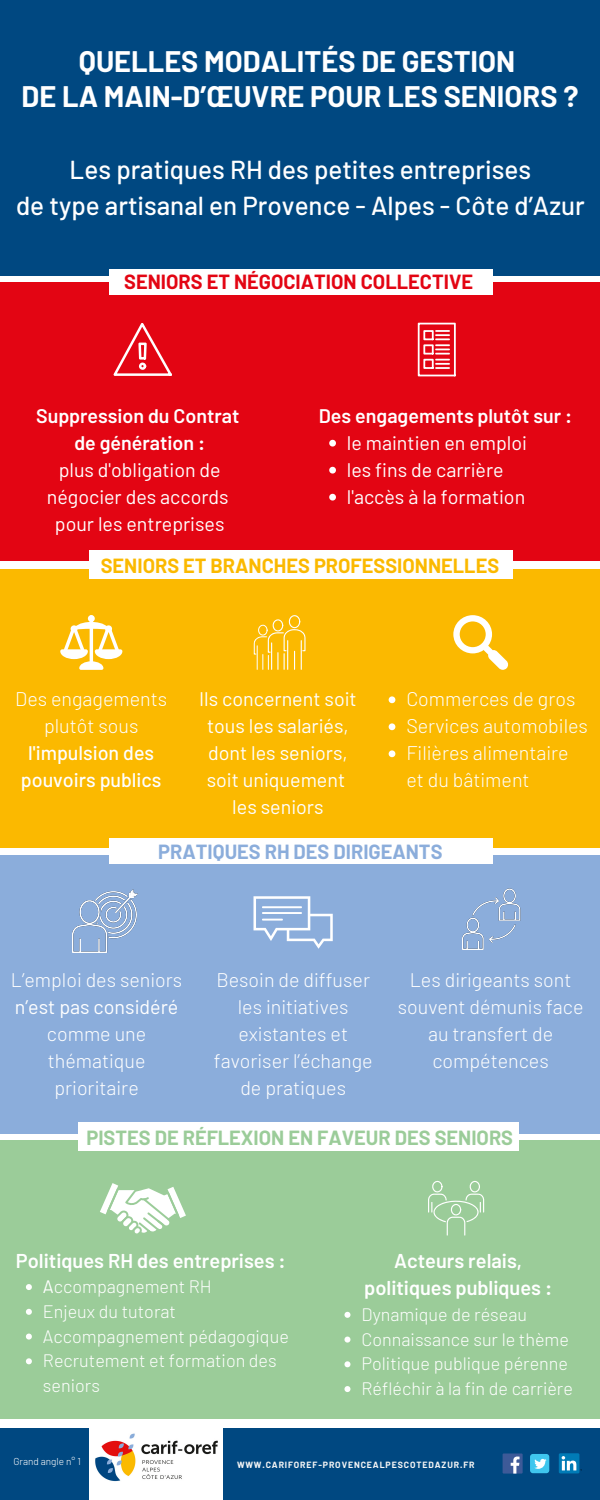
<style>
.page{position:relative;width:600px;height:1500px;background:#fff}
.page>*{position:absolute;margin:0;border:0;box-sizing:border-box;transform-origin:0 0}
.t1{font:700 29px "Barlow";color:#fff}
.t2{font:500 26px "Barlow";color:#fff}
.t3{font:600 20px "Barlow";color:#fff}
.t4{font:700 20px "Barlow";color:#9bcc99}
.t5{font:700 20px "Barlow";color:#fbb900}
.t6{font:700 20px "Barlow";color:#e30513}
.t7{font:700 20px "Barlow";color:#8baddb}
.t8{font:300 19.7px/27px "Barlow";color:#fff;text-align:center}
.t9{font:19.7px/27px "Barlow";color:#fff;text-align:center}
.t10{font:600 19.7px "Barlow";color:#fff}
.t11{font:500 19.7px/27px "Barlow";color:#fff;text-align:center}
.t12{font:300 18px/24.8px "Barlow";color:#fff}
.t13{font:300 10px "Barlow";color:#fff}
.t14{font:700 8.8px "Barlow";letter-spacing:.1em;color:#f6f6f6}
.s1{font-weight:400}
</style>
<div class="page">
<div style="left:0;top:0;width:600px;height:275px;background:#004881"></div>
<div style="left:0;top:283px;width:600px;height:278px;background:#e30513"></div>
<div style="left:0;top:569px;width:600px;height:279px;background:#fbb900"></div>
<div style="left:0;top:855px;width:600px;height:278px;background:#8baddb"></div>
<div style="left:0;top:1141px;width:600px;height:278px;background:#9bcc99"></div>
<div style="left:109px;top:270px;width:383px;height:25px;background:#fff"></div>
<div style="left:90px;top:551px;width:423px;height:28px;background:#fff"></div>
<div style="left:109px;top:838px;width:383px;height:25px;background:#fff"></div>
<div style="left:78px;top:1122px;width:441px;height:29px;background:#fff"></div>
<div style="left:0;top:1428px;width:600px;height:71px;background:#004881"></div>
<div style="left:503px;top:1454px;width:20px;height:20px;background:#3d5a98"></div>
<svg style="left:511px;top:1457px;width:9px;height:17px"></svg>
<div style="left:530px;top:1454px;width:19px;height:19px;background:#3fc6ee;border-radius:3px"></div>
<svg style="left:534px;top:1459px;width:13px;height:10px"></svg>
<svg style="left:559px;top:1454px;width:20px;height:19px"></svg>
<svg style="left:562px;top:1456px;width:20px;height:14px"></svg>
<svg style="left:254px;top:615px;width:52px;height:55px"></svg>
<svg style="left:418px;top:323px;width:38px;height:54px"></svg>
<svg style="left:428px;top:1181px;width:56px;height:55px"></svg>
<svg style="left:113px;top:323px;width:59px;height:53px"></svg>
<svg style="left:253px;top:896px;width:80px;height:53px"></svg>
<hr style="left:262px;top:906px;width:40px;height:2px;background:#fff">
<hr style="left:262px;top:912px;width:40px;height:2px;background:#fff">
<hr style="left:262px;top:919px;width:21px;height:2px;background:#fff">
<img style="left:90px;top:1428px;width:133px;height:71px">
<svg style="left:60px;top:615px;width:62px;height:55px"></svg>
<svg style="left:453px;top:615px;width:55px;height:55px"></svg>
<svg style="left:100px;top:1183px;width:86px;height:51px"></svg>
<img style="left:462px;top:888px;width:59px;height:62px">
<img style="left:72px;top:889px;width:66px;height:63px">
<svg style="left:26px;top:1284px;width:6px;height:6px"></svg>
<svg style="left:26px;top:1309px;width:6px;height:6px"></svg>
<svg style="left:26px;top:1334px;width:6px;height:6px"></svg>
<svg style="left:26px;top:1358px;width:6px;height:6px"></svg>
<svg style="left:329px;top:440px;width:7px;height:7px"></svg>
<svg style="left:329px;top:467px;width:7px;height:7px"></svg>
<svg style="left:329px;top:494px;width:7px;height:7px"></svg>
<svg style="left:344px;top:1312px;width:6px;height:6px"></svg>
<svg style="left:344px;top:1337px;width:6px;height:6px"></svg>
<svg style="left:344px;top:1361px;width:6px;height:6px"></svg>
<svg style="left:344px;top:1386px;width:6px;height:6px"></svg>
<svg style="left:389px;top:696px;width:6px;height:7px"></svg>
<svg style="left:389px;top:723px;width:6px;height:7px"></svg>
<svg style="left:389px;top:750px;width:6px;height:7px"></svg>
<p class="t1" style="left:79px;top:43px;width:438px">QUELLES MODALITÉS DE GESTION</p>
<p class="t1" style="left:22px;top:78px;width:558px">DE LA MAIN-D’ŒUVRE POUR LES SENIORS ?</p>
<p class="t2" style="left:70px;top:153px;width:463px">Les pratiques RH des petites entreprises</p>
<p class="t2" style="left:16px;top:189px;width:570px">de type artisanal en Provence - Alpes - Côte d’Azur</p>
<p class="t6" style="left:124px;top:269px;width:350px">SENIORS ET NÉGOCIATION COLLECTIVE</p>
<p class="t10" style="left:36px;top:403px;width:205px">Suppression du Contrat</p>
<p class="t10" style="left:319px;top:403px;width:255px">Des engagements plutôt sur :</p>
<p class="t10" style="left:74px;top:430px;width:132px">de génération :</p>
<p class="t9" style="left:47px;top:455px;width:183px">plus d'obligation de négocier des accords</p>
<p class="t9" style="left:55px;top:509px;width:171px">pour les entreprises</p>
<p class="t9" style="left:347px;top:428px;width:182px">le maintien en emploi</p>
<p class="t9" style="left:347px;top:455px;width:158px">les fins de carrière</p>
<p class="t9" style="left:347px;top:482px;width:180px">l'accès à la formation</p>
<p class="t5" style="left:101px;top:553px;width:400px">SENIORS ET BRANCHES PROFESSIONNELLES</p>
<p class="t8" style="left:15px;top:685px;width:154px">Des engagements plutôt sous</p>
<p class="t11" style="left:21px;top:739px;width:142px">l'impulsion des pouvoirs publics</p>
<p class="t9" style="left:199px;top:685px;width:159px">Ils concernent soit tous les salariés, dont les seniors, soit uniquement</p>
<p class="t9" style="left:232px;top:793px;width:93px">les seniors</p>
<p class="t8" style="left:406px;top:685px;width:171px">Commerces de gros</p>
<p class="t8" style="left:406px;top:712px;width:183px">Services automobiles</p>
<p class="t8" style="left:406px;top:739px;width:164px;text-align:left">Filières alimentaire et du bâtiment</p>
<p class="t7" style="left:158px;top:839px;width:286px">PRATIQUES RH DES DIRIGEANTS</p>
<p class="t8" style="left:11px;top:966px;width:173px">L’emploi des seniors <span class="s1">n’est pas considéré </span>comme une thématique prioritaire</p>
<p class="t8" style="left:214px;top:966px;width:160px">Besoin de diffuser les initiatives existantes et favoriser l’échange de pratiques</p>
<p class="t8" style="left:398px;top:966px;width:187px">Les dirigeants sont souvent démunis face au transfert de compétences</p>
<p class="t4" style="left:86px;top:1125px;width:428px">PISTES DE RÉFLEXION EN FAVEUR DES SENIORS</p>
<p class="t3" style="left:16px;top:1248px;width:271px">Politiques RH des entreprises :</p>
<p class="t12" style="left:43px;top:1273px;width:170px"><span class="s1">A</span>ccompagnement RH</p>
<p class="t12" style="left:43px;top:1298px;width:135px">Enjeux du tutorat</p>
<p class="t12" style="left:43px;top:1323px;width:247px">Accompagnement pédagogique</p>
<p class="t12" style="left:43px;top:1348px;width:235px">Recrutement et formation des seniors</p>
<p class="t3" style="left:394px;top:1248px;width:130px">Acteurs relais,</p>
<p class="t3" style="left:364px;top:1275px;width:189px">politiques publiques :</p>
<p class="t12" style="left:362px;top:1301px;width:167px">Dynamique de réseau</p>
<p class="t12" style="left:362px;top:1326px;width:209px">Connaissance sur le thème</p>
<p class="t12" style="left:362px;top:1351px;width:208px">Politique publique pérenne</p>
<p class="t12" style="left:362px;top:1375px;width:213px">Réfléchir à la fin de carrière</p>
<p class="t13" style="left:13px;top:1455px;width:69px">Grand angle n° 1</p>
<p class="t14" style="left:237px;top:1459px;width:239px">WWW.CARIFOREF-PROVENCEALPESCOTEDAZUR.FR</p>
</div>
